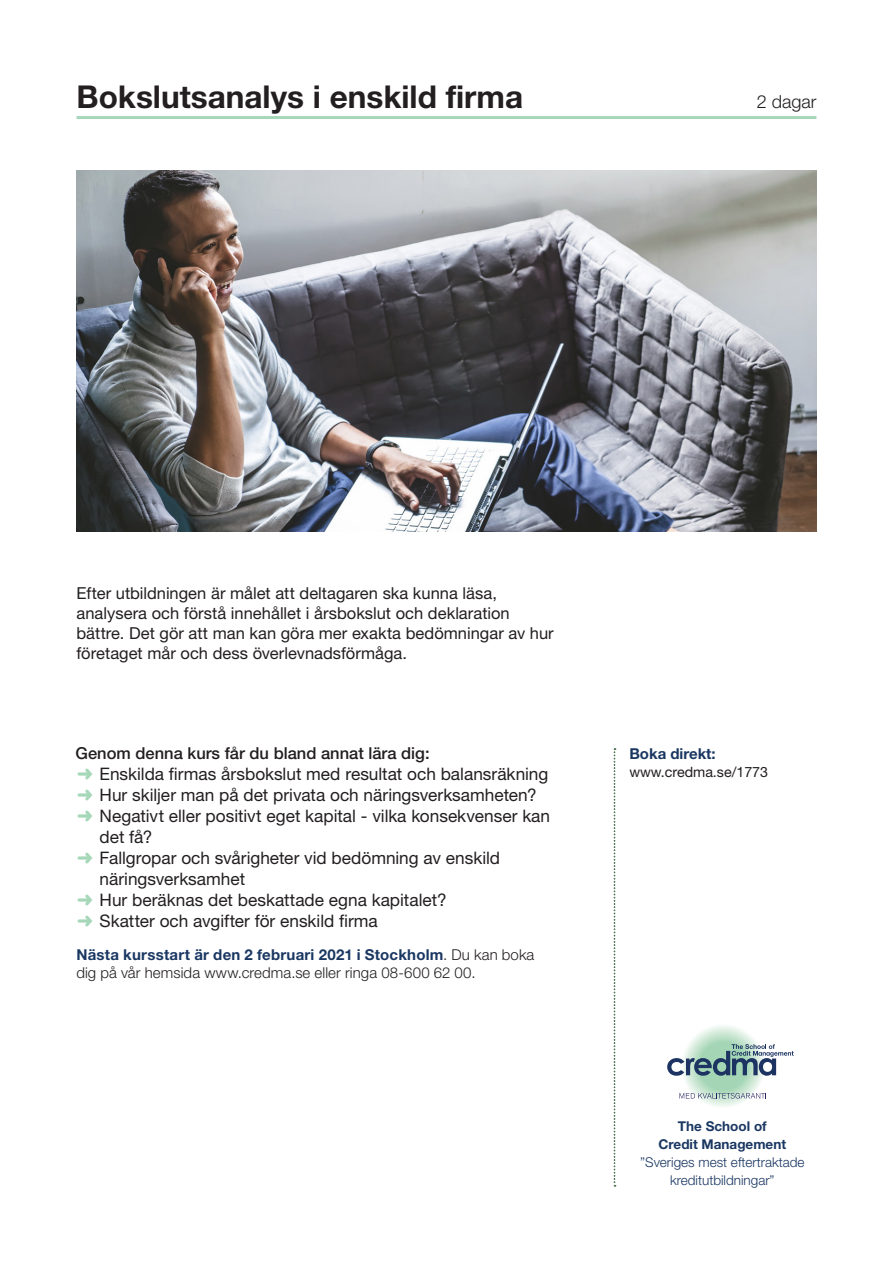
<style>
.page{position:relative;width:893px;height:1263px;background:#fff}
.page>*{position:absolute;margin:0;border:0;box-sizing:border-box;transform-origin:0 0}
.Puff-brodtext-rubrik{font:700 31.5px "Helvetica Neue LT Std";color:#231f20}
.Puff-brodtext-rubrik-2{font:300 18px "Helvetica Neue LT Std";color:#231f20}
.t1{font:17.25px/21px "Helvetica Neue LT Std";color:#231f20}
.Puff-brodtext{font:16.5px/20.2px "Helvetica Neue LT Std";color:#231f20}
.Saljtext-ingress{font:500 16.5px "Helvetica Neue";color:#231f20}
.Saljtext-brodtext-br{font:300 15px/18px "Helvetica Neue LT Std";letter-spacing:.005em;color:#231f20}
.Boka-rubrik{font:700 15px "Helvetica Neue LT Std";color:#1a3762}
.Boka-rubrik-2{font:14.25px "Helvetica Neue LT Std";color:#231f20}
.t2{font:300 13.5px/18px "Helvetica Neue LT Std";color:#1a3762;text-align:center}
.t3{font:700 13.5px/18px "Helvetica Neue LT Std";color:#1a3762;text-align:center}
.s1{color:#a6d7b9}
.s2{font-weight:700;color:#1a3762}
</style>
<div class="page">
<svg style="left:681px;top:1024px;width:84px;height:84px"></svg>
<svg style="left:667px;top:1044px;width:127px;height:32px"></svg>
<svg style="left:679px;top:1093px;width:87px;height:5px"></svg>
<img style="left:77px;top:170px;width:739px;height:361px">
<hr style="left:77px;top:116px;width:739px;height:3px;background:#a6d7b9">
<svg style="left:614px;top:748px;width:1px;height:438px"></svg>
<p class="Puff-brodtext-rubrik" style="left:77px;top:77px;width:448px">Bokslutsanalys i enskild firma</p>
<p class="Puff-brodtext-rubrik-2" style="left:757px;top:90px;width:61px">2 dagar</p>
<p class="Puff-brodtext" style="left:77px;top:582px;width:479px">Efter utbildningen är målet att deltagaren ska kunna läsa, analysera och förstå innehållet i årsbokslut och deklaration bättre. Det gör att man kan göra mer exakta bedömningar av hur företaget mår och dess överlevnadsförmåga.</p>
<p class="Saljtext-ingress" style="left:76px;top:743px;width:355px">Genom denna kurs får du bland annat lära dig:</p>
<p class="t1" style="left:77px;top:763px;width:473px"><span class="s1">➜</span> Enskilda firmas årsbokslut med resultat och balansräkning</p>
<p class="t1" style="left:77px;top:784px;width:461px"><span class="s1">➜</span> Hur skiljer man på det privata och näringsverksamheten?</p>
<p class="t1" style="left:100px;top:805px;width:452px;text-indent:-22px"><span class="s1">➜</span> Negativt eller positivt eget kapital - vilka konsekvenser kan det få?</p>
<p class="t1" style="left:100px;top:847px;width:402px;text-indent:-22px"><span class="s1">➜</span> Fallgropar och svårigheter vid bedömning av enskild näringsverksamhet</p>
<p class="t1" style="left:77px;top:889px;width:371px"><span class="s1">➜</span> Hur beräknas det beskattade egna kapitalet?</p>
<p class="t1" style="left:77px;top:910px;width:302px"><span class="s1">➜</span> Skatter och avgifter för enskild firma</p>
<p class="Saljtext-brodtext-br" style="left:76px;top:945px;width:459px"><span class="s2">Nästa kursstart är den 2 februari 2021 i Stockholm</span>. Du kan boka dig på vår hemsida www.credma.se eller ringa 08-600 62 00.</p>
<p class="Boka-rubrik" style="left:629px;top:744px;width:88px">Boka direkt:</p>
<p class="Boka-rubrik-2" style="left:629px;top:763px;width:140px">www.credma.se/1773</p>
<p class="t3" style="left:659px;top:1117px;width:129px">The School of<br>Credit Management</p>
<p class="t2" style="left:640px;top:1153px;width:166px">”Sveriges mest eftertraktade kreditutbildningar”</p>
</div>
